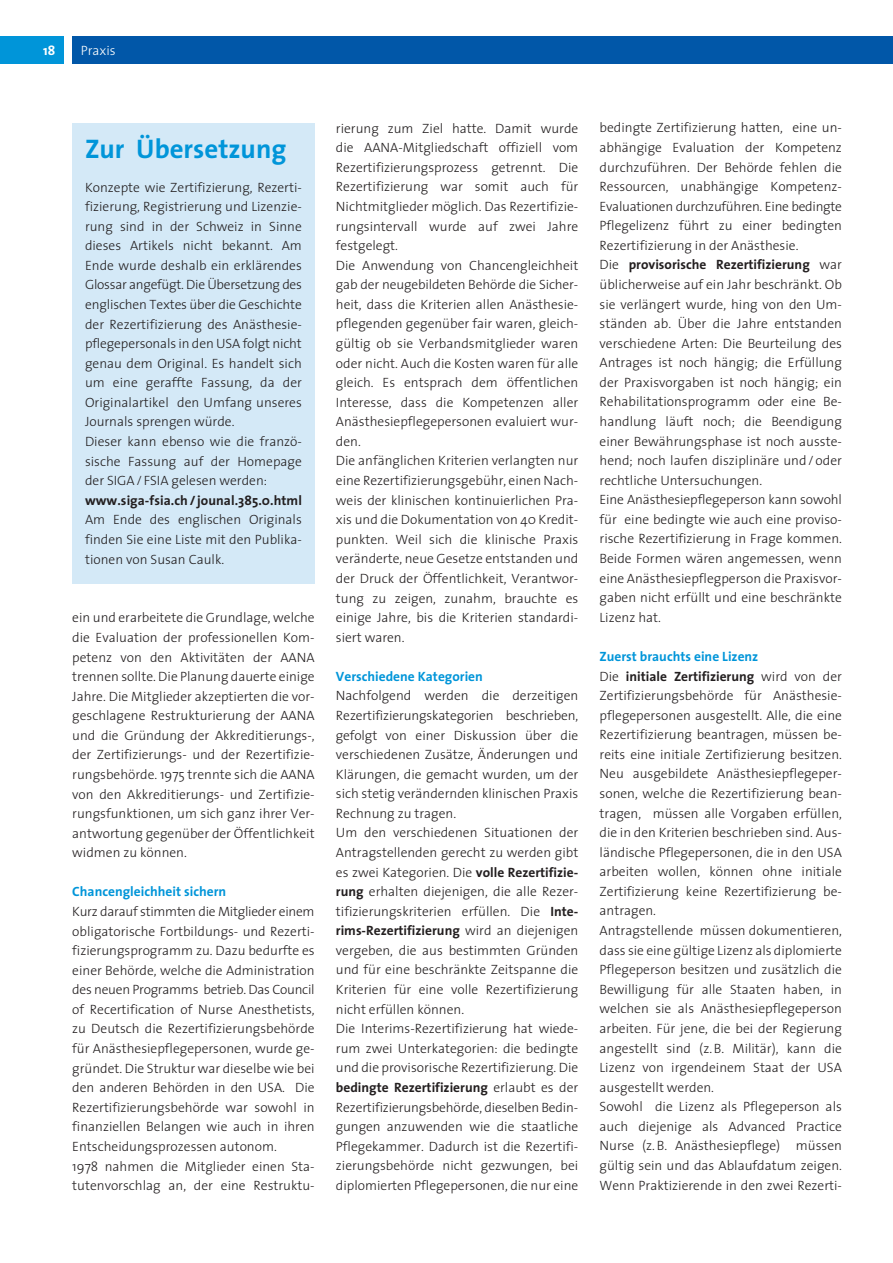
<style>
.page{position:relative;width:893px;height:1263px;background:#fff}
.page>*{position:absolute;margin:0;border:0;box-sizing:border-box;transform-origin:0 0}
.t1{font:700 27px "The Sans";color:#0095d9}
.t2{font:300 13.5px/19.5px "The Sans";color:#231f20}
.t3{font:700 13.5px "The Sans";color:#0095d9}
.t4{font:700 13.5px "The Sans";letter-spacing:.005em;color:#231f20}
.t5{font:300 13.5px "The Sans";color:#fff}
.t6{font:700 13.5px "The Sans";color:#fff}
.s1{font-weight:700}
.s2{font-weight:700;color:#0095d9}
</style>
<div class="page">
<div style="left:0;top:36px;width:64px;height:27px;background:#0095d9"></div>
<div style="left:72px;top:36px;width:821px;height:27px;background:#0157a8"></div>
<div style="left:72px;top:123px;width:243px;height:460px;background:#d4e9f7"></div>
<p class="t6" style="left:43px;top:39px;width:14px">18</p>
<p class="t5" style="left:81px;top:39px;width:36px">Praxis</p>
<h1 class="t1" style="left:85px;top:126px;width:203px">Zur Übersetzung</h1>
<p class="t2" style="left:85px;top:177px;width:218px">Konzepte wie Zertifizierung, Rezerti&shy;fizierung, Registrierung und Lizenzie&shy;rung sind in der Schweiz in Sinne dieses Artikels nicht bekannt. Am Ende wurde deshalb ein erklärendes Glossar angefügt. Die Übersetzung des englischen Textes über die Geschichte der Rezertifizierung des Anästhesie&shy;pflegepersonals in den USA folgt nicht genau dem Original. Es handelt sich um eine geraffte Fassung, da der Originalartikel den Umfang unseres Journals sprengen würde.<br>Dieser kann ebenso wie die franzö&shy;sische Fassung auf der Homepage der SIGA/ FSIA gelesen werden:</p>
<p class="t4" style="left:85px;top:489px;width:218px">www.siga-fsia.ch / jounal.385.0.html</p>
<p class="t2" style="left:85px;top:509px;width:218px;text-align:justify">Am Ende des englischen Originals finden Sie eine Liste mit den Publika&shy;tionen von Susan Caulk.</p>
<p class="t2" style="left:72px;top:607px;width:244px;text-align:justify">ein und erarbeitete die Grundlage, welche die Evaluation der professionellen Kom&shy;petenz von den Aktivitäten der AANA trennen sollte. Die Planung dauerte einige Jahre. Die Mitglieder akzeptierten die vor&shy;geschlagene Restrukturierung der AANA und die Gründung der Akkreditierungs-, der Zertifizierungs- und der Rezertifizie&shy;rungsbehörde. 1975 trennte sich die AANA von den Akkreditierungs- und Zertifizie&shy;rungsfunktionen, um sich ganz ihrer Ver&shy;antwortung gegenüber der Öffentlichkeit widmen zu können.</p>
<p class="t3" style="left:72px;top:881px;width:155px">Chancengleichheit sichern</p>
<p class="t2" style="left:72px;top:901px;width:244px">Kurz darauf stimmten die Mitglieder einem obligatorische Fortbildungs- und Rezerti&shy;fizierungsprogramm zu. Dazu bedurfte es einer Behörde, welche die Administration des neuen Programms betrieb. Das Council of Recertification of Nurse Anesthetists, zu Deutsch die Rezertifizierungsbehörde für Anästhesiepflegepersonen, wurde ge&shy;gründet. Die Struktur war dieselbe wie bei den anderen Behörden in den USA. Die Rezertifizierungsbehörde war sowohl in finanziellen Belangen wie auch in ihren Entscheidungsprozessen autonom.<br>1978 nahmen die Mitglieder einen Sta&shy;tutenvorschlag an, der eine Restruktu-</p>
<p class="t2" style="left:336px;top:118px;width:244px">rierung zum Ziel hatte. Damit wurde die AANA-Mitgliedschaft offiziell vom Rezertifizierungsprozess getrennt. Die Rezertifizierung war somit auch für Nichtmitglieder möglich. Das Rezertifizie&shy;rungsintervall wurde auf zwei Jahre festgelegt.<br>Die Anwendung von Chancengleichheit gab der neugebildeten Behörde die Sicher&shy;heit, dass die Kriterien allen Anästhesie&shy;pflegenden gegenüber fair waren, gleich&shy;gültig ob sie Verbandsmitglieder waren oder nicht. Auch die Kosten waren für alle gleich. Es entsprach dem öffentlichen Interesse, dass die Kompetenzen aller Anästhesiepflegepersonen evaluiert wur&shy;den.<br>Die anfänglichen Kriterien verlangten nur eine Rezertifizierungsgebühr, einen Nach&shy;weis der klinischen kontinuierlichen Pra&shy;xis und die Dokumentation von 40 Kredit&shy;punkten. Weil sich die klinische Praxis veränderte, neue Gesetze entstanden und der Druck der Öffentlichkeit, Verantwor&shy;tung zu zeigen, zunahm, brauchte es einige Jahre, bis die Kriterien standardi&shy;siert waren.</p>
<p class="t3" style="left:336px;top:665px;width:149px">Verschiedene Kategorien</p>
<p class="t2" style="left:336px;top:686px;width:244px">Nachfolgend werden die derzeitigen Rezertifizierungskategorien beschrieben, gefolgt von einer Diskussion über die verschiedenen Zusätze, Änderungen und Klärungen, die gemacht wurden, um der sich stetig verändernden klinischen Praxis Rechnung zu tragen.<br>Um den verschiedenen Situationen der Antragstellenden gerecht zu werden gibt es zwei Kategorien. Die <span class="s1">volle Rezertifizie&shy;rung</span> erhalten diejenigen, die alle Rezer&shy;tifizierungskriterien erfüllen. Die <span class="s1">Inte&shy;rims-Rezertifizierung</span> wird an diejenigen vergeben, die aus bestimmten Gründen und für eine beschränkte Zeitspanne die Kriterien für eine volle Rezertifizierung nicht erfüllen können.<br>Die Interims-Rezertifizierung hat wiede&shy;rum zwei Unterkategorien: die bedingte und die provisorische Rezertifizierung. Die <span class="s1">bedingte Rezertifizierung</span> erlaubt es der Rezertifizierungsbehörde, dieselben Bedin&shy;gungen anzuwenden wie die staatliche Pflegekammer. Dadurch ist die Rezertifi&shy;zierungsbehörde nicht gezwungen, bei diplomierten Pflegepersonen, die nur eine</p>
<p class="t2" style="left:600px;top:118px;width:244px">bedingte Zertifizierung hatten, eine un&shy;abhängige Evaluation der Kompetenz durchzuführen. Der Behörde fehlen die Ressourcen, unabhängige Kompetenz-Evaluationen durchzuführen. Eine bedingte Pflegelizenz führt zu einer bedingten Rezertifizierung in der Anästhesie.<br>Die <span class="s1">provisorische Rezertifizierung</span> war üblicherweise auf ein Jahr beschränkt. Ob sie verlängert wurde, hing von den Um&shy;ständen ab. Über die Jahre entstanden verschiedene Arten: Die Beurteilung des Antrages ist noch hängig; die Erfüllung der Praxisvorgaben ist noch hängig; ein Rehabilitationsprogramm oder eine Be&shy;handlung läuft noch; die Beendigung einer Bewährungsphase ist noch ausste&shy;hend; noch laufen disziplinäre und/oder rechtliche Untersuchungen.<br>Eine Anästhesiepflegeperson kann sowohl für eine bedingte wie auch eine proviso&shy;rische Rezertifizierung in Frage kommen.<br>Beide Formen wären angemessen, wenn eine Anästhesiepflegperson die Praxisvor&shy;gaben nicht erfüllt und eine beschränkte Lizenz hat.</p>
<p class="t2" style="left:600px;top:646px;width:244px"><span class="s2">Zuerst brauchts eine Lizenz<br></span>Die <span class="s1">initiale Zertifizierung</span> wird von der Zertifizierungsbehörde für Anästhesie&shy;pflegepersonen ausgestellt. Alle, die eine Rezertifizierung beantragen, müssen be&shy;reits eine initiale Zertifizierung besitzen.<br>Neu ausgebildete Anästhesiepflegeper&shy;sonen, welche die Rezertifizierung bean&shy;tragen, müssen alle Vorgaben erfüllen, die in den Kriterien beschrieben sind. Aus&shy;ländische Pflegepersonen, die in den USA arbeiten wollen, können ohne initiale Zertifizierung keine Rezertifizierung be&shy;antragen.<br>Antragstellende müssen dokumentieren, dass sie eine gültige Lizenz als diplomierte Pflegeperson besitzen und zusätzlich die Bewilligung für alle Staaten haben, in welchen sie als Anästhesiepflegeperson arbeiten. Für jene, die bei der Regierung angestellt sind (z.B. Militär), kann die Lizenz von irgendeinem Staat der USA ausgestellt werden.<br>Sowohl die Lizenz als Pflegeperson als auch diejenige als Advanced Practice Nurse (z.B. Anästhesiepflege) müssen gültig sein und das Ablaufdatum zeigen.<br>Wenn Praktizierende in den zwei Rezerti-</p>
</div>
